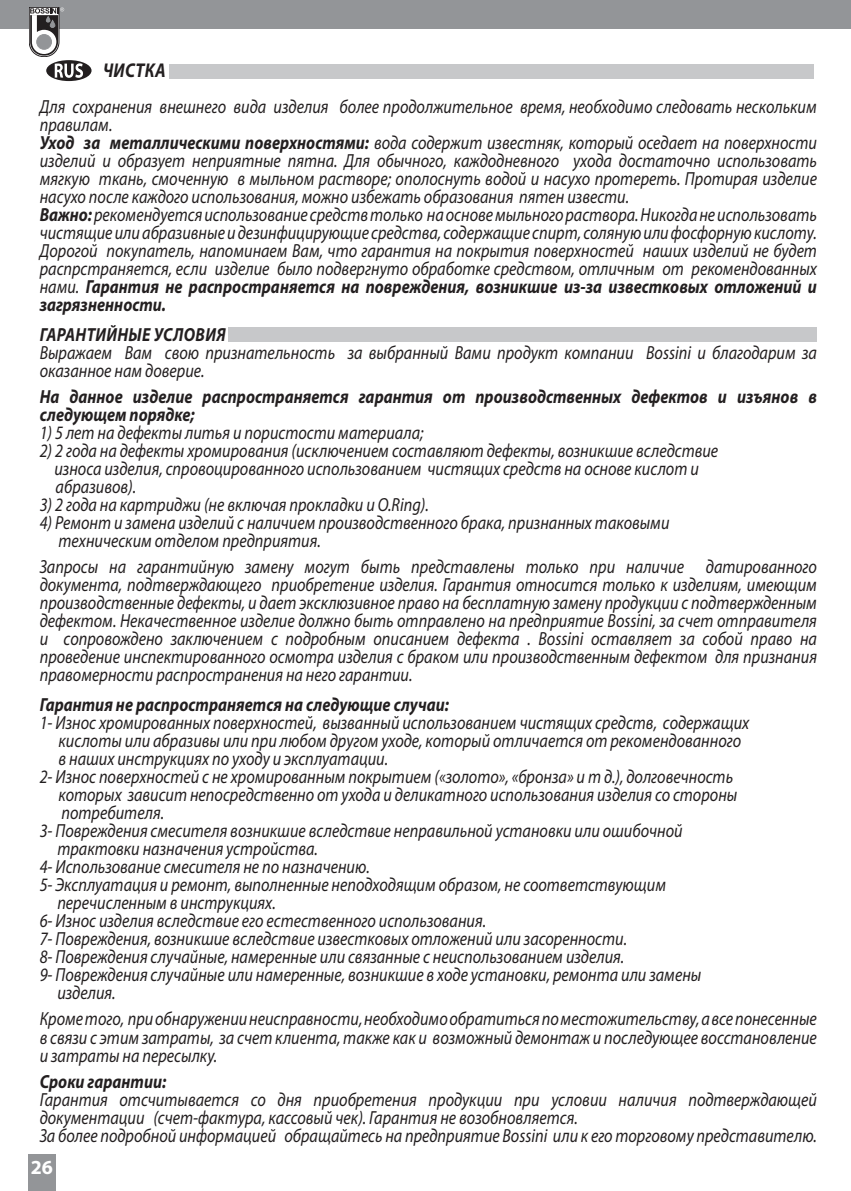
<style>
.page{position:relative;width:851px;height:1191px;background:#fff}
.page>*{position:absolute;margin:0;border:0;box-sizing:border-box;transform-origin:0 0}
.t1{font:italic 700 20px "Myriad Pro";letter-spacing:.02em;color:#231f20;scale:.85 1}
.t2{font:700 20px "Myriad Pro";color:#fff}
.t3{font:italic 19px/18px "Myriad Pro";color:#231f20;scale:.85 1}
.t4{font:italic 700 19px/18px "Myriad Pro";color:#231f20;scale:.85 1}
.t5{font:italic 700 19px "Myriad Pro";letter-spacing:.02em;color:#231f20;scale:.85 1}
.s1{font-weight:700}
</style>
<div class="page">
<div style="left:28px;top:1154px;width:28px;height:37px;background:#939598"></div>
<div style="left:0;top:0;width:850px;height:28px;background:#939598"></div>
<div style="left:169px;top:64px;width:644px;height:14px;background:#c7c8ca"></div>
<div style="left:229px;top:327px;width:587px;height:14px;background:#c7c8ca"></div>
<svg style="left:29px;top:7px;width:62px;height:74px"></svg>
<p class="t1" style="left:103px;top:57px;width:75px">ЧИСТКА</p>
<p class="t3" style="left:40px;top:97px;width:915px">Для сохранения внешнего вида изделия более продолжительное время, необходимо следовать нескольким правилам.</p>
<p class="t3" style="left:40px;top:133px;width:915px;text-align:justify"><span class="s1">Уход за металлическими поверхностями:</span> вода содержит известняк, который оседает на поверхности изделий и образует неприятные пятна. Для обычного, каждодневного ухода достаточно использовать мягкую ткань, смоченную в мыльном растворе; ополоснуть водой и насухо протереть. Протирая изделие насухо после каждого использования, можно избежать образования пятен извести.</p>
<p class="t3" style="left:40px;top:205px;width:915px"><span class="s1">Важно:</span> рекомендуется использование средств только на основе мыльного раствора. Никогда не использовать чистящие или абразивные и дезинфицирующие средства, содержащие спирт, соляную или фосфорную кислоту.</p>
<p class="t3" style="left:40px;top:241px;width:915px;text-align:justify">Дорогой покупатель, напоминаем Вам, что гарантия на покрытия поверхностей наших изделий не будет распрстраняется, если изделие было подвергнуто обработке средством, отличным от рекомендованных нами. <span class="s1">Гарантия не распространяется на повреждения, возникшие из-за известковых отложений и загрязненности.</span></p>
<p class="t5" style="left:40px;top:322px;width:220px">ГАРАНТИЙНЫЕ УСЛОВИЯ</p>
<p class="t3" style="left:40px;top:343px;width:915px">Выражаем Вам свою признательность за выбранный Вами продукт компании Bossini и благодарим за оказанное нам доверие.</p>
<p class="t4" style="left:40px;top:387px;width:915px">На данное изделие распространяется гарантия от производственных дефектов и изъянов в следующем порядке;</p>
<p class="t3" style="left:40px;top:423px;width:453px">1) 5 лет на дефекты литья и пористости материала;</p>
<p class="t3" style="left:54px;top:441px;width:782px;text-indent:-15px">2) 2 года на дефекты хромирования (исключением составляют дефекты, возникшие вследствие износа изделия, спровоцированного использованием чистящих средств на основе кислот и абразивов).</p>
<p class="t3" style="left:40px;top:495px;width:459px">3) 2 года на картриджи (не включая прокладки и O.Ring).</p>
<p class="t3" style="left:40px;top:513px;width:742px">4) Ремонт и замена изделий с наличием производственного брака, признанных таковыми</p>
<p class="t3" style="left:58px;top:531px;width:310px">техническим отделом предприятия.</p>
<p class="t3" style="left:40px;top:557px;width:915px;text-align:justify">Запросы на гарантийную замену могут быть представлены только при наличие датированного документа, подтверждающего приобретение изделия. Гарантия относится только к изделиям, имеющим производственные дефекты, и дает эксклюзивное право на бесплатную замену продукции с подтвержденным дефектом. Некачественное изделие должно быть отправлено на предприятие Bossini, за счет отправителя и сопровождено заключением с подробным описанием дефекта . Bossini оставляет за собой право на проведение инспектированного осмотра изделия с браком или производственным дефектом для признания правомерности распространения на него гарантии.</p>
<p class="t4" style="left:40px;top:695px;width:483px">Гарантия не распространяется на следующие случаи:</p>
<p class="t3" style="left:40px;top:713px;width:836px">1- Износ хромированных поверхностей, вызванный использованием чистящих средств, содержащих</p>
<p class="t3" style="left:58px;top:731px;width:804px">кислоты или абразивы или при любом другом уходе, который отличается от рекомендованного</p>
<p class="t3" style="left:58px;top:749px;width:389px">в наших инструкциях по уходу и эксплуатации.</p>
<p class="t3" style="left:40px;top:767px;width:817px">2- Износ поверхностей с не хромированным покрытием («золото», «бронза» и т д.), долговечность</p>
<p class="t3" style="left:58px;top:785px;width:800px">которых зависит непосредственно от ухода и деликатного использования изделия со стороны</p>
<p class="t3" style="left:61px;top:803px;width:122px">потребителя.</p>
<p class="t3" style="left:40px;top:821px;width:758px">3- Повреждения смесителя возникшие вследствие неправильной установки или ошибочной</p>
<p class="t3" style="left:57px;top:839px;width:308px">трактовки назначения устройства.</p>
<p class="t3" style="left:40px;top:857px;width:390px">4- Использование смесителя не по назначению.</p>
<p class="t3" style="left:40px;top:875px;width:738px">5- Эксплуатация и ремонт, выполненные неподходящим образом, не соответствующим</p>
<p class="t3" style="left:57px;top:893px;width:258px">перечисленным в инструкциях.</p>
<p class="t3" style="left:40px;top:911px;width:526px">6- Износ изделия вследствие его естественного использования.</p>
<p class="t3" style="left:40px;top:929px;width:692px">7- Повреждения, возникшие вследствие известковых отложений или засоренности.</p>
<p class="t3" style="left:40px;top:947px;width:689px">8- Повреждения случайные, намеренные или связанные с неиспользованием изделия.</p>
<p class="t3" style="left:40px;top:965px;width:779px">9- Повреждения случайные или намеренные, возникшие в ходе установки, ремонта или замены</p>
<p class="t3" style="left:57px;top:983px;width:70px">изделия.</p>
<p class="t3" style="left:40px;top:1009px;width:915px;text-align:justify">Кроме того, при обнаружении неисправности, необходимо обратиться по местожительству, а все понесенные в связи с этим затраты, за счет клиента, также как и возможный демонтаж и последующее восстановление и затраты на пересылку.</p>
<p class="t4" style="left:40px;top:1071px;width:150px">Сроки гарантии:</p>
<p class="t3" style="left:40px;top:1089px;width:915px">Гарантия отсчитывается со дня приобретения продукции при условии наличия подтверждающей документации (счет-фактура, кассовый чек). Гарантия не возобновляется.</p>
<p class="t3" style="left:40px;top:1125px;width:915px">За более подробной информацией обращайтесь на предприятие Bossini или к его торговому представителю.</p>
<p class="t2" style="left:31px;top:1154px;width:24px">26</p>
</div>
